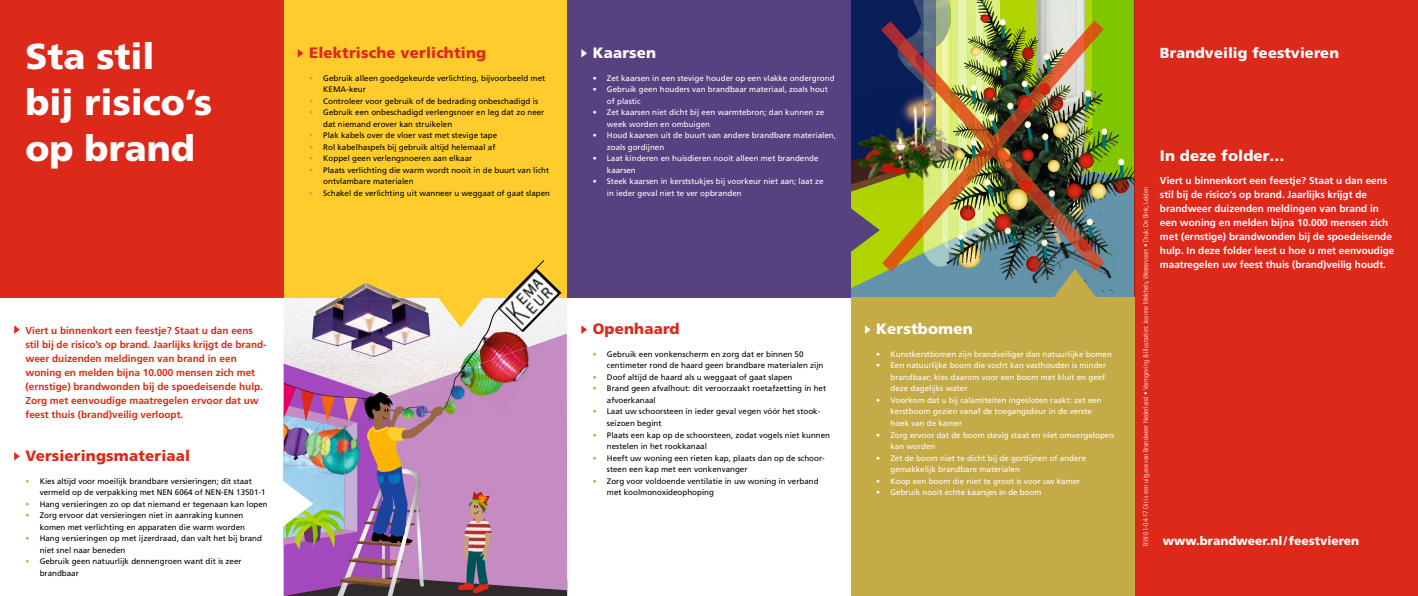
<style>
.page{position:relative;width:1418px;height:596px;background:#fff}
.page>*{position:absolute;margin:0;border:0;box-sizing:border-box;transform-origin:0 0}
.t1{font:900 36px/46px "Frutiger LT Std";color:#fff}
.t2{font:900 15px "Frutiger LT Std";letter-spacing:.01em;color:#dc2919}
.t3{font:900 15px "Frutiger LT Std";letter-spacing:.01em;color:#fff}
.t4{font:900 14.5px "Frutiger LT Std";letter-spacing:.01em;color:#fff}
.t5{font:900 12px "Frutiger LT Std";color:#fff}
.t6{font:700 10px/14px "Frutiger LT Std";color:#fff}
.t7{font:700 10px/14px "Frutiger LT Std";color:#dc2919}
.t8{font:8px/11.5px "Frutiger LT Std";color:#000}
.t9{font:8px/11.5px "Frutiger LT Std";color:#fff}
.t10{font:300 condensed 7px "Frutiger LT Std";color:#fff}
.s1{color:#c5aa48}
</style>
<div class="page">
<div style="left:1134px;top:0;width:283px;height:595px;background:#dc2919"></div>
<div style="left:283px;top:0;width:284px;height:298px;background:#fecc2c"></div>
<div style="left:850px;top:298px;width:284px;height:297px;background:#c5aa48"></div>
<div style="left:0;top:0;width:283px;height:298px;background:#dc2919"></div>
<div style="left:567px;top:0;width:283px;height:298px;background:#584181"></div>
<svg style="left:14px;top:325px;width:6px;height:9px"></svg>
<svg style="left:298px;top:49px;width:5px;height:9px"></svg>
<svg style="left:581px;top:325px;width:6px;height:9px"></svg>
<svg style="left:865px;top:325px;width:5px;height:9px"></svg>
<svg style="left:581px;top:49px;width:6px;height:9px"></svg>
<svg style="left:14px;top:452px;width:6px;height:8px"></svg>
<hr style="left:567px;top:333px;width:1px;height:65px;background:#d4d2d2">
<img style="left:850px;top:0;width:284px;height:299px">
<img style="left:283px;top:260px;width:284px;height:335px">
<h1 class="t1" style="left:26px;top:33px;width:188px">Sta stil<br>bij risico’s op brand</h1>
<h2 class="t2" style="left:309px;top:43px;width:179px">Elektrische verlichting</h2>
<p class="t8" style="left:323px;top:72px;width:223px;text-indent:-14px"><span class="s1">•</span> Gebruik alleen goedgekeurde verlichting, bijvoorbeeld met<br>KEMA-keur</p>
<p class="t8" style="left:309px;top:95px;width:230px"><span class="s1">•</span> Controleer voor gebruik of de bedrading onbeschadigd is</p>
<p class="t8" style="left:323px;top:106px;width:222px;text-indent:-14px"><span class="s1">•</span> Gebruik een onbeschadigd verlengsnoer en leg dat zo neer dat niemand erover kan struikelen</p>
<p class="t8" style="left:309px;top:129px;width:190px"><span class="s1">•</span> Plak kabels over de vloer vast met stevige tape</p>
<p class="t8" style="left:309px;top:141px;width:188px"><span class="s1">•</span> Rol kabelhaspels bij gebruik altijd helemaal af</p>
<p class="t8" style="left:309px;top:152px;width:165px"><span class="s1">•</span> Koppel geen verlengsnoeren aan elkaar</p>
<p class="t8" style="left:323px;top:164px;width:227px;text-indent:-14px"><span class="s1">•</span> Plaats verlichting die warm wordt nooit in de buurt van licht ontvlambare materialen</p>
<p class="t8" style="left:309px;top:187px;width:242px"><span class="s1">•</span> Schakel de verlichting uit wanneer u weggaat of gaat slapen</p>
<p class="t7" style="left:26px;top:323px;width:242px">Viert u binnenkort een feestje? Staat u dan eens stil bij de risico’s op brand. Jaarlijks krijgt de brand&shy;weer duizenden meldingen van brand in een woning en melden bijna 10.000 mensen zich met (ernstige) brandwonden bij de spoedeisende hulp.<br>Zorg met eenvoudige maatregelen ervoor dat uw feest thuis (brand)veilig verloopt.</p>
<h2 class="t2" style="left:26px;top:446px;width:166px">Versieringsmateriaal</h2>
<p class="t8" style="left:40px;top:475px;width:227px;text-indent:-14px"><span class="s1">•</span> Kies altijd voor moeilijk brandbare versieringen; dit staat vermeld op de verpakking met NEN 6064 of NEN-EN 13501-1</p>
<p class="t8" style="left:26px;top:498px;width:244px"><span class="s1">•</span> Hang versieringen zo op dat niemand er tegenaan kan lopen</p>
<p class="t8" style="left:26px;top:509px;width:221px;text-align:right"><span class="s1">•</span> Zorg ervoor dat versieringen niet in aanraking kunnen komen met verlichting en apparaten die warm worden</p>
<p class="t8" style="left:40px;top:532px;width:224px;text-indent:-14px"><span class="s1">•</span> Hang versieringen op met ijzerdraad, dan valt het bij brand niet snel naar beneden</p>
<p class="t8" style="left:40px;top:555px;width:203px;text-indent:-14px"><span class="s1">•</span> Gebruik geen natuurlijk dennengroen want dit is zeer brandbaar</p>
<h2 class="t3" style="left:592px;top:43px;width:65px">Kaarsen</h2>
<p class="t9" style="left:592px;top:72px;width:243px">• Zet kaarsen in een stevige houder op een vlakke ondergrond</p>
<p class="t9" style="left:607px;top:84px;width:222px;text-indent:-14px">• Gebruik geen houders van brandbaar materiaal, zoals hout of plastic</p>
<p class="t9" style="left:607px;top:106px;width:219px;text-indent:-14px">• Zet kaarsen niet dicht bij een warmtebron; dan kunnen ze week worden en ombuigen</p>
<p class="t9" style="left:607px;top:129px;width:230px;text-indent:-14px">• Houd kaarsen uit de buurt van andere brandbare materialen, zoals gordijnen</p>
<p class="t9" style="left:607px;top:152px;width:213px;text-indent:-14px">• Laat kinderen en huisdieren nooit alleen met brandende kaarsen</p>
<p class="t9" style="left:607px;top:175px;width:218px;text-indent:-14px">• Steek kaarsen in kerststukjes bij voorkeur niet aan; laat ze in ieder geval niet te ver opbranden</p>
<h2 class="t2" style="left:592px;top:319px;width:88px">Openhaard</h2>
<p class="t8" style="left:607px;top:348px;width:218px;text-indent:-14px"><span class="s1">•</span> Gebruik een vonkenscherm en zorg dat er binnen 50 centimeter rond de haard geen brandbare materialen zijn</p>
<p class="t8" style="left:592px;top:371px;width:201px"><span class="s1">•</span> Doof altijd de haard als u weggaat of gaat slapen</p>
<p class="t8" style="left:607px;top:382px;width:221px;text-indent:-14px"><span class="s1">•</span> Brand geen afvalhout: dit veroorzaakt roetafzetting in het afvoerkanaal</p>
<p class="t8" style="left:607px;top:405px;width:214px;text-indent:-14px"><span class="s1">•</span> Laat uw schoorsteen in ieder geval vegen vóór het stook&shy;seizoen begint</p>
<p class="t8" style="left:607px;top:428px;width:225px;text-indent:-14px"><span class="s1">•</span> Plaats een kap op de schoorsteen, zodat vogels niet kunnen nestelen in het rookkanaal</p>
<p class="t8" style="left:607px;top:451px;width:219px;text-indent:-14px"><span class="s1">•</span> Heeft uw woning een rieten kap, plaats dan op de schoor&shy;steen een kap met een vonkenvanger</p>
<p class="t8" style="left:607px;top:474px;width:213px;text-indent:-14px"><span class="s1">•</span> Zorg voor voldoende ventilatie in uw woning in verband met koolmonoxideophoping</p>
<h3 class="t4" style="left:1159px;top:44px;width:181px">Brandveilig feestvieren</h3>
<h2 class="t3" style="left:876px;top:319px;width:98px">Kerstbomen</h2>
<p class="t9" style="left:876px;top:348px;width:237px">• Kunstkerstbomen zijn brandveiliger dan natuurlijke bomen</p>
<p class="t9" style="left:890px;top:360px;width:217px;text-align:justify;text-indent:-14px">• Een natuurlijke boom die vocht kan vasthouden is minder brandbaar; kies daarom voor een boom met kluit en geef deze dagelijks water</p>
<p class="t9" style="left:890px;top:394px;width:213px;text-indent:-14px">• Voorkom dat u bij calamiteiten ingesloten raakt: zet een kerstboom gezien vanaf de toegangsdeur in de verste hoek van de kamer</p>
<p class="t9" style="left:890px;top:428px;width:225px;text-indent:-14px">• Zorg ervoor dat de boom stevig staat en niet omvergelopen kan worden</p>
<p class="t9" style="left:890px;top:451px;width:197px;text-indent:-14px">• Zet de boom niet te dicht bij de gordijnen of andere gemakkelijk brandbare materialen</p>
<p class="t9" style="left:876px;top:474px;width:205px">• Koop een boom die niet te groot is voor uw kamer</p>
<p class="t9" style="left:876px;top:486px;width:167px">• Gebruik nooit echte kaarsjes in de boom</p>
<p class="t10" style="left:1141px;top:545px;width:359px;rotate:-90deg">BW-01-04-17 Dit is een uitgave van Brandweer Nederland • Vormgeving &amp; Illustraties: Jeanne Melchels, Westervoort • Druk: De Bink, Leiden</p>
<h2 class="t3" style="left:1159px;top:147px;width:126px">In deze folder…</h2>
<p class="t6" style="left:1159px;top:174px;width:236px">Viert u binnenkort een feestje? Staat u dan eens stil bij de risico’s op brand. Jaarlijks krijgt de brandweer duizenden meldingen van brand in een woning en melden bijna 10.000 mensen zich met (ernstige) brandwonden bij de spoedeisende hulp. In deze folder leest u hoe u met eenvoudige maatregelen uw feest thuis (brand)veilig houdt.</p>
<h3 class="t5" style="left:1162px;top:533px;width:198px">www.brandweer.nl/ feestvieren</h3>
</div>
